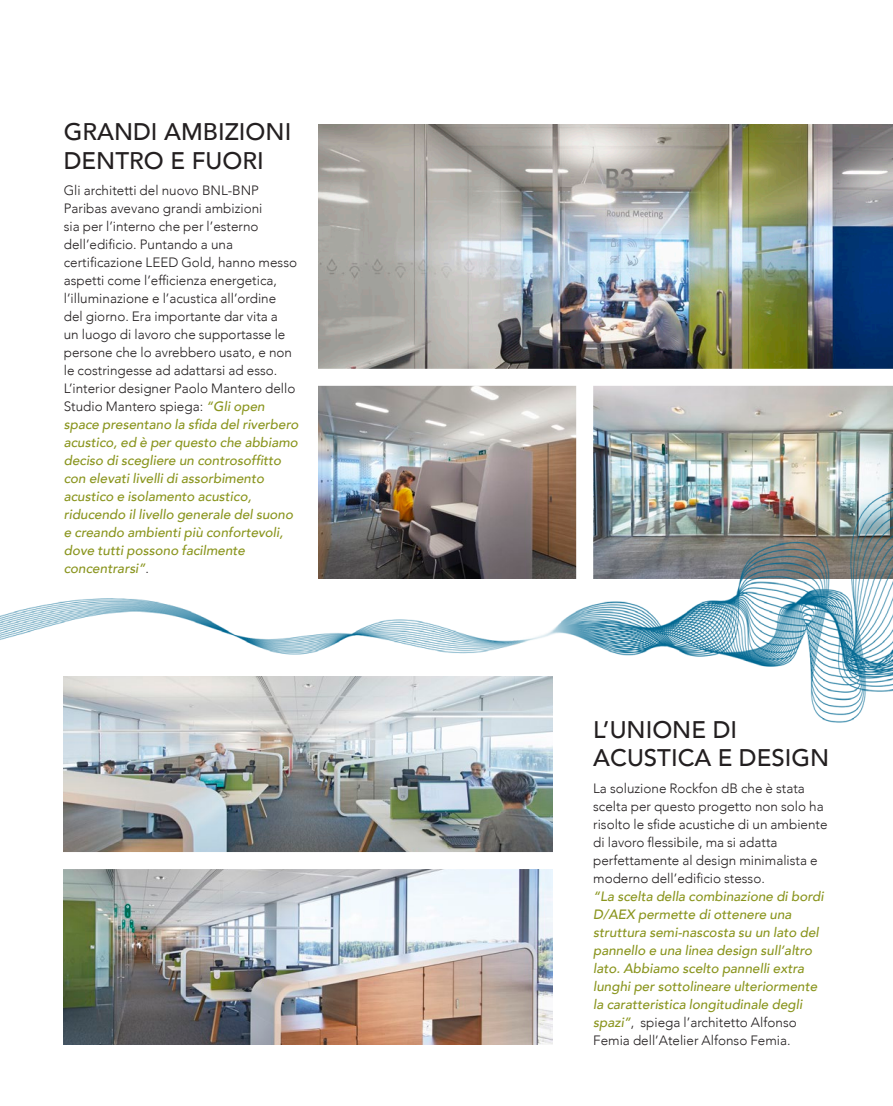
<style>
.page{position:relative;width:893px;height:1106px;background:#fff}
.page>*{position:absolute;margin:0;border:0;box-sizing:border-box;transform-origin:0 0}
.t1{font:500 24px/28.8px "Avenir";color:#231f20}
.t2{font:300 13.5px/18px "Avenir";color:#231f20}
.t3{font:italic 500 13.5px/18px "Avenir";color:#8a951e}
.s1{font-weight:500;font-style:italic;color:#8a951e}
.s2{font-weight:300;font-style:normal;color:#231f20}
</style>
<div class="page">
<img style="left:64px;top:760px;width:488px;height:284px">
<img style="left:319px;top:124px;width:574px;height:245px">
<img style="left:319px;top:386px;width:257px;height:49px">
<img style="left:593px;top:386px;width:300px;height:49px">
<img style="left:0;top:435px;width:893px;height:325px">
<div style="left:0;top:852px;width:574px;height:17px;background:#fff"></div>
<div style="left:576px;top:377px;width:17px;height:210px;background:#fff"></div>
<h1 class="t1" style="left:64px;top:116px;width:229px">GRANDI AMBIZIONI<br>DENTRO E FUORI</h1>
<p class="t2" style="left:64px;top:182px;width:236px">Gli architetti del nuovo BNL-BNP Paribas avevano grandi ambizioni<br>sia per l’interno che per l’esterno dell’edificio. Puntando a una certificazione LEED Gold, hanno messo aspetti come l’efficienza energetica, l’illuminazione e l’acustica all’ordine del giorno. Era importante dar vita a<br>un luogo di lavoro che supportasse le persone che lo avrebbero usato, e non le costringesse ad adattarsi ad esso.<br>L’interior designer Paolo Mantero dello Studio Mantero spiega: <span class="s1">“Gli open space presentano la sfida del riverbero acustico, ed è per questo che abbiamo deciso di scegliere un controsoffitto con elevati livelli di assorbimento acustico e isolamento acustico, riducendo il livello generale del suono e creando ambienti più confortevoli, dove tutti possono facilmente concentrarsi”</span>.</p>
<h1 class="t1" style="left:593px;top:713px;width:237px">L’UNIONE DI<br>ACUSTICA E DESIGN</h1>
<p class="t2" style="left:593px;top:779px;width:236px">La soluzione Rockfon dB che è stata scelta per questo progetto non solo ha risolto le sfide acustiche di un ambiente di lavoro flessibile, ma si adatta perfettamente al design minimalista e moderno dell’edificio stesso.</p>
<p class="t3" style="left:593px;top:887px;width:232px">“La scelta della combinazione di bordi D/AEX permette di ottenere una struttura semi-nascosta su un lato del pannello e una linea design sull’altro lato. Abbiamo scelto pannelli extra lunghi per sottolineare ulteriormente la caratteristica longitudinale degli spazi”<span class="s2">, spiega l’architetto Alfonso Femia dell’Atelier Alfonso Femia.</span></p>
</div>
